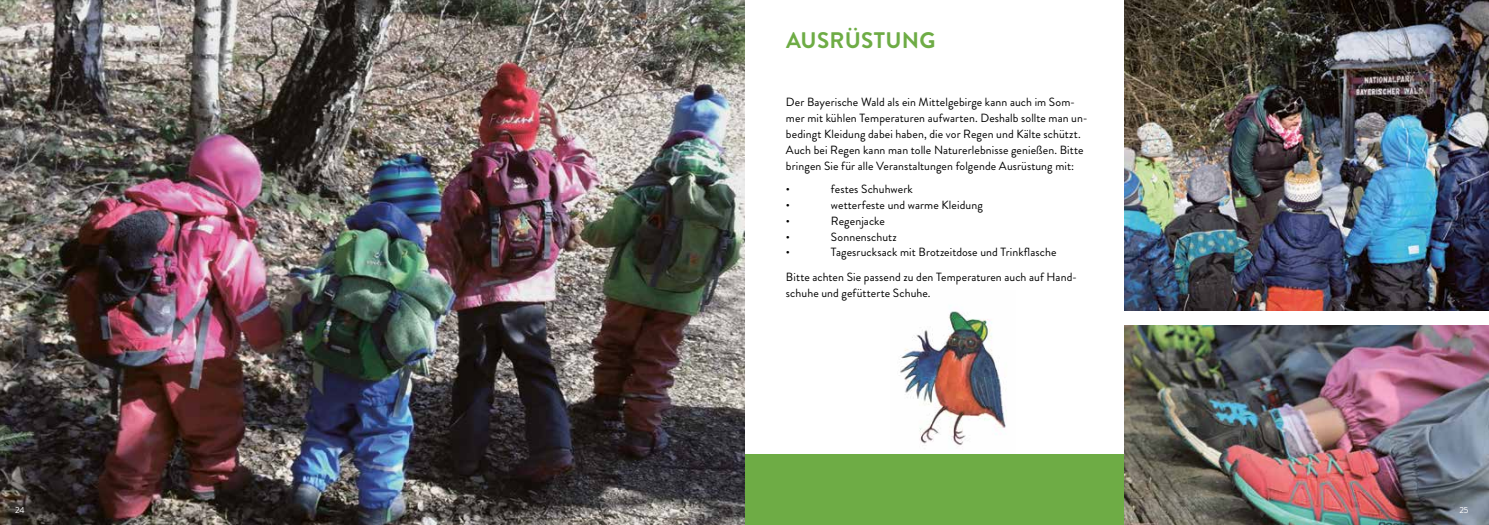
<style>
.page{position:relative;width:1489px;height:525px;background:#fff}
.page>*{position:absolute;margin:0;border:0;box-sizing:border-box;transform-origin:0 0}
.h1_grün{font:700 22.5px "Brandon Grotesque";letter-spacing:.01em;color:#6eac45}
.P_schwarz{font:11.88px/15.9px "Brandon Grotesque";letter-spacing:.005em;color:#000}
.t1{font:8.75px "Brandon Grotesque";color:#fff}
</style>
<div class="page">
<img style="left:899px;top:311px;width:108px;height:135px">
<div style="left:744px;top:454px;width:744px;height:70px;background:#6eac45"></div>
<img style="left:0;top:0;width:744px;height:524px">
<img style="left:1124px;top:0;width:364px;height:311px">
<img style="left:1124px;top:325px;width:364px;height:199px">
<h1 class="h1_grün" style="left:786px;top:24px;width:151px">AUSRÜSTUNG</h1>
<p class="P_schwarz" style="left:786px;top:94px;width:303px">Der Bayerische Wald als ein Mittelgebirge kann auch im Som&shy;mer mit kühlen Temperaturen aufwarten. Deshalb sollte man un&shy;bedingt Kleidung dabei haben, die vor Regen und Kälte schützt.<br>Auch bei Regen kann man tolle Naturerlebnisse genießen. Bitte bringen Sie für alle Veranstaltungen folgende Ausrüstung mit:</p>
<p class="P_schwarz" style="left:786px;top:181px;width:6px">•</p>
<p class="P_schwarz" style="left:831px;top:181px;width:83px">festes Schuhwerk</p>
<p class="P_schwarz" style="left:786px;top:197px;width:6px">•</p>
<p class="P_schwarz" style="left:831px;top:197px;width:153px">wetterfeste und warme Kleidung</p>
<p class="P_schwarz" style="left:786px;top:213px;width:6px">•</p>
<p class="P_schwarz" style="left:831px;top:213px;width:55px">Regenjacke</p>
<p class="P_schwarz" style="left:786px;top:228px;width:6px">•</p>
<p class="P_schwarz" style="left:831px;top:228px;width:67px">Sonnenschutz</p>
<p class="P_schwarz" style="left:786px;top:244px;width:6px">•</p>
<p class="P_schwarz" style="left:831px;top:244px;width:227px">Tagesrucksack mit Brotzeitdose und Trinkflasche</p>
<p class="P_schwarz" style="left:786px;top:269px;width:292px">Bitte achten Sie passend zu den Temperaturen auch auf Hand&shy;schuhe und gefütterte Schuhe.</p>
<p class="t1" style="left:15px;top:503px;width:11px">24</p>
<p class="t1" style="left:1460px;top:504px;width:11px">25</p>
</div>
